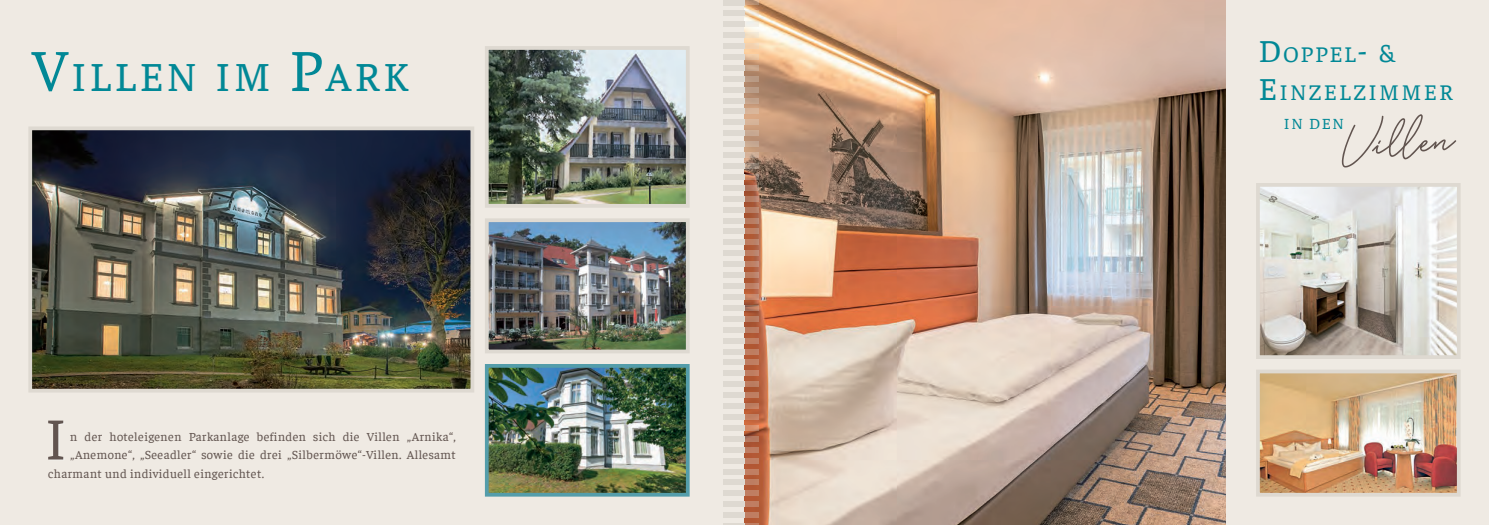
<style>
.page{position:relative;width:1489px;height:525px;background:#fff}
.page>*{position:absolute;margin:0;border:0;box-sizing:border-box;transform-origin:0 0}
.t1{font:700 90px "Sidecar";color:#625550}
.t2{font:60px "Faustina";color:#625550}
.t3{font:42px "Faustina";letter-spacing:.07em;color:#018896}
.t4{font:22.75px/37.5px "Faustina";letter-spacing:.1em;color:#018896}
.t5{font:15.75px "Faustina";color:#018896}
.t6{font:12.5px "Faustina";letter-spacing:.03em;color:#625550}
.s1{font-size:60px}
.s2{font-size:32.5px}
.s3{font-size:26.25px}
</style>
<div class="page">
<div style="left:0;top:0;width:1488px;height:524px;background:#efeae3"></div>
<img style="left:744px;top:0;width:481px;height:524px">
<div style="left:723px;top:76px;width:21px;height:5px;background:#ded9d1"></div>
<div style="left:723px;top:65px;width:21px;height:5px;background:#ded9d1"></div>
<div style="left:723px;top:54px;width:21px;height:6px;background:#ded9d1"></div>
<div style="left:723px;top:43px;width:21px;height:6px;background:#ded9d1"></div>
<div style="left:723px;top:32px;width:21px;height:6px;background:#ded9d1"></div>
<div style="left:723px;top:21px;width:21px;height:6px;background:#ded9d1"></div>
<div style="left:723px;top:11px;width:21px;height:5px;background:#ded9d1"></div>
<div style="left:723px;top:0;width:21px;height:5px;background:#ded9d1"></div>
<div style="left:723px;top:512px;width:21px;height:5px;background:#ded9d1"></div>
<div style="left:723px;top:501px;width:21px;height:5px;background:#ded9d1"></div>
<div style="left:723px;top:490px;width:21px;height:6px;background:#ded9d1"></div>
<div style="left:723px;top:479px;width:21px;height:6px;background:#ded9d1"></div>
<div style="left:723px;top:468px;width:21px;height:6px;background:#ded9d1"></div>
<div style="left:723px;top:457px;width:21px;height:6px;background:#ded9d1"></div>
<div style="left:723px;top:446px;width:21px;height:6px;background:#ded9d1"></div>
<div style="left:723px;top:436px;width:21px;height:5px;background:#ded9d1"></div>
<div style="left:723px;top:425px;width:21px;height:5px;background:#ded9d1"></div>
<div style="left:723px;top:414px;width:21px;height:5px;background:#ded9d1"></div>
<div style="left:723px;top:403px;width:21px;height:5px;background:#ded9d1"></div>
<div style="left:723px;top:392px;width:21px;height:5px;background:#ded9d1"></div>
<div style="left:723px;top:381px;width:21px;height:6px;background:#ded9d1"></div>
<div style="left:723px;top:370px;width:21px;height:6px;background:#ded9d1"></div>
<div style="left:723px;top:359px;width:21px;height:6px;background:#ded9d1"></div>
<div style="left:723px;top:348px;width:21px;height:6px;background:#ded9d1"></div>
<div style="left:723px;top:337px;width:21px;height:6px;background:#ded9d1"></div>
<div style="left:723px;top:327px;width:21px;height:5px;background:#ded9d1"></div>
<div style="left:723px;top:316px;width:21px;height:5px;background:#ded9d1"></div>
<div style="left:723px;top:305px;width:21px;height:5px;background:#ded9d1"></div>
<div style="left:723px;top:294px;width:21px;height:5px;background:#ded9d1"></div>
<div style="left:723px;top:283px;width:21px;height:5px;background:#ded9d1"></div>
<div style="left:723px;top:272px;width:21px;height:6px;background:#ded9d1"></div>
<div style="left:723px;top:261px;width:21px;height:6px;background:#ded9d1"></div>
<div style="left:723px;top:250px;width:21px;height:6px;background:#ded9d1"></div>
<div style="left:723px;top:239px;width:21px;height:6px;background:#ded9d1"></div>
<div style="left:723px;top:229px;width:21px;height:5px;background:#ded9d1"></div>
<div style="left:723px;top:218px;width:21px;height:5px;background:#ded9d1"></div>
<div style="left:723px;top:207px;width:21px;height:5px;background:#ded9d1"></div>
<div style="left:723px;top:196px;width:21px;height:5px;background:#ded9d1"></div>
<div style="left:723px;top:185px;width:21px;height:5px;background:#ded9d1"></div>
<div style="left:723px;top:174px;width:21px;height:5px;background:#ded9d1"></div>
<div style="left:723px;top:163px;width:21px;height:6px;background:#ded9d1"></div>
<div style="left:723px;top:152px;width:21px;height:6px;background:#ded9d1"></div>
<div style="left:723px;top:141px;width:21px;height:6px;background:#ded9d1"></div>
<div style="left:723px;top:130px;width:21px;height:6px;background:#ded9d1"></div>
<div style="left:723px;top:120px;width:21px;height:5px;background:#ded9d1"></div>
<div style="left:723px;top:109px;width:21px;height:5px;background:#ded9d1"></div>
<div style="left:723px;top:98px;width:21px;height:5px;background:#ded9d1"></div>
<div style="left:723px;top:87px;width:21px;height:5px;background:#ded9d1"></div>
<div style="left:744px;top:76px;width:14px;height:5px;background:#b99a85"></div>
<div style="left:744px;top:65px;width:14px;height:5px;background:#cba98f"></div>
<svg style="left:744px;top:54px;width:14px;height:6px"></svg>
<div style="left:744px;top:43px;width:14px;height:6px;background:#f3cfac"></div>
<svg style="left:744px;top:32px;width:14px;height:6px"></svg>
<div style="left:744px;top:21px;width:14px;height:6px;background:#f2f0ea"></div>
<svg style="left:744px;top:11px;width:14px;height:5px"></svg>
<svg style="left:744px;top:0;width:14px;height:5px"></svg>
<svg style="left:723px;top:523px;width:35px;height:1px"></svg>
<div style="left:744px;top:512px;width:14px;height:5px;background:#bf7e62"></div>
<div style="left:744px;top:501px;width:14px;height:5px;background:#bf7e62"></div>
<div style="left:744px;top:490px;width:14px;height:6px;background:#c07e62"></div>
<div style="left:744px;top:479px;width:14px;height:6px;background:#be7d62"></div>
<div style="left:744px;top:468px;width:14px;height:6px;background:#c17f63"></div>
<div style="left:744px;top:457px;width:14px;height:6px;background:#bf7d62"></div>
<div style="left:744px;top:446px;width:14px;height:6px;background:#be7d62"></div>
<svg style="left:744px;top:436px;width:14px;height:5px"></svg>
<div style="left:744px;top:425px;width:14px;height:5px;background:#d68d6a"></div>
<div style="left:744px;top:414px;width:14px;height:5px;background:#c17f61"></div>
<div style="left:744px;top:403px;width:14px;height:5px;background:#bb7c5f"></div>
<div style="left:744px;top:392px;width:14px;height:5px;background:#bf7e62"></div>
<div style="left:744px;top:381px;width:14px;height:6px;background:#bc7d60"></div>
<div style="left:744px;top:370px;width:14px;height:6px;background:#bf7d61"></div>
<div style="left:744px;top:359px;width:14px;height:6px;background:#bf7e62"></div>
<div style="left:744px;top:348px;width:14px;height:6px;background:#bf7d61"></div>
<div style="left:744px;top:337px;width:14px;height:6px;background:#c07e62"></div>
<div style="left:744px;top:327px;width:14px;height:5px;background:#ba7b61"></div>
<div style="left:744px;top:316px;width:14px;height:5px;background:#b97c60"></div>
<svg style="left:744px;top:305px;width:14px;height:5px"></svg>
<div style="left:744px;top:294px;width:14px;height:5px;background:#ca8969"></div>
<svg style="left:744px;top:283px;width:14px;height:5px"></svg>
<svg style="left:744px;top:272px;width:14px;height:6px"></svg>
<svg style="left:744px;top:261px;width:14px;height:6px"></svg>
<svg style="left:744px;top:250px;width:14px;height:6px"></svg>
<div style="left:744px;top:239px;width:14px;height:6px;background:#bd7f62"></div>
<div style="left:744px;top:229px;width:14px;height:5px;background:#bd7f62"></div>
<div style="left:744px;top:218px;width:14px;height:5px;background:#b87c61"></div>
<div style="left:744px;top:207px;width:14px;height:5px;background:#b77b61"></div>
<svg style="left:744px;top:196px;width:14px;height:5px"></svg>
<svg style="left:744px;top:185px;width:14px;height:5px"></svg>
<svg style="left:744px;top:174px;width:14px;height:5px"></svg>
<svg style="left:744px;top:163px;width:14px;height:6px"></svg>
<svg style="left:744px;top:152px;width:14px;height:6px"></svg>
<div style="left:744px;top:141px;width:14px;height:6px;background:#c7a992"></div>
<div style="left:744px;top:130px;width:14px;height:6px;background:#c7a891"></div>
<div style="left:744px;top:120px;width:14px;height:5px;background:#d7b499"></div>
<div style="left:744px;top:109px;width:14px;height:5px;background:#d9b59a"></div>
<div style="left:744px;top:98px;width:14px;height:5px;background:#c1a28b"></div>
<div style="left:744px;top:87px;width:14px;height:5px;background:#ba9c87"></div>
<img style="left:1260px;top:188px;width:195px;height:166px">
<div style="left:1255px;top:183px;width:205px;height:176px;border:4px solid #ded9d1"></div>
<img style="left:1260px;top:374px;width:195px;height:117px">
<div style="left:1255px;top:369px;width:205px;height:127px;border:4px solid #ded9d1"></div>
<img style="left:33px;top:131px;width:436px;height:256px">
<div style="left:28px;top:126px;width:446px;height:266px;border:4px solid #ded9d1"></div>
<img style="left:490px;top:369px;width:194px;height:122px">
<div style="left:485px;top:364px;width:204px;height:132px;border:4px solid #549daa"></div>
<img style="left:490px;top:51px;width:194px;height:151px">
<div style="left:485px;top:46px;width:204px;height:161px;border:4px solid #ded9d1"></div>
<img style="left:490px;top:223px;width:194px;height:125px">
<div style="left:485px;top:218px;width:204px;height:135px;border:4px solid #ded9d1"></div>
<h3 class="t3" style="left:32px;top:48px;width:378px"><span class="s1">V</span>ILLEN IM <span class="s1">P</span>ARK</h3>
<h2 class="t2" style="left:45px;top:398px;width:24px">I</h2>
<p class="t6" style="left:70px;top:428px;width:387px">n der hoteleigenen Parkanlage befinden sich die Villen „Arnika“,</p>
<p class="t6" style="left:70px;top:446px;width:387px">„Anemone“, „Seeadler“ sowie die drei „Silbermöwe“-Villen. Allesamt</p>
<p class="t6" style="left:48px;top:465px;width:217px">charmant und individuell eingerichtet.</p>
<h3 class="t4" style="left:1258px;top:34px;width:196px"><span class="s2">D</span>OPPEL<span class="s2">-</span> <span class="s3">&amp;<br></span><span class="s2">E</span>INZELZIMMER</h3>
<p class="t5" style="left:1283px;top:113px;width:61px">IN DEN</p>
<h1 class="t1" style="left:1336px;top:72px;width:115px;rotate:-4deg">Villen</h1>
</div>
